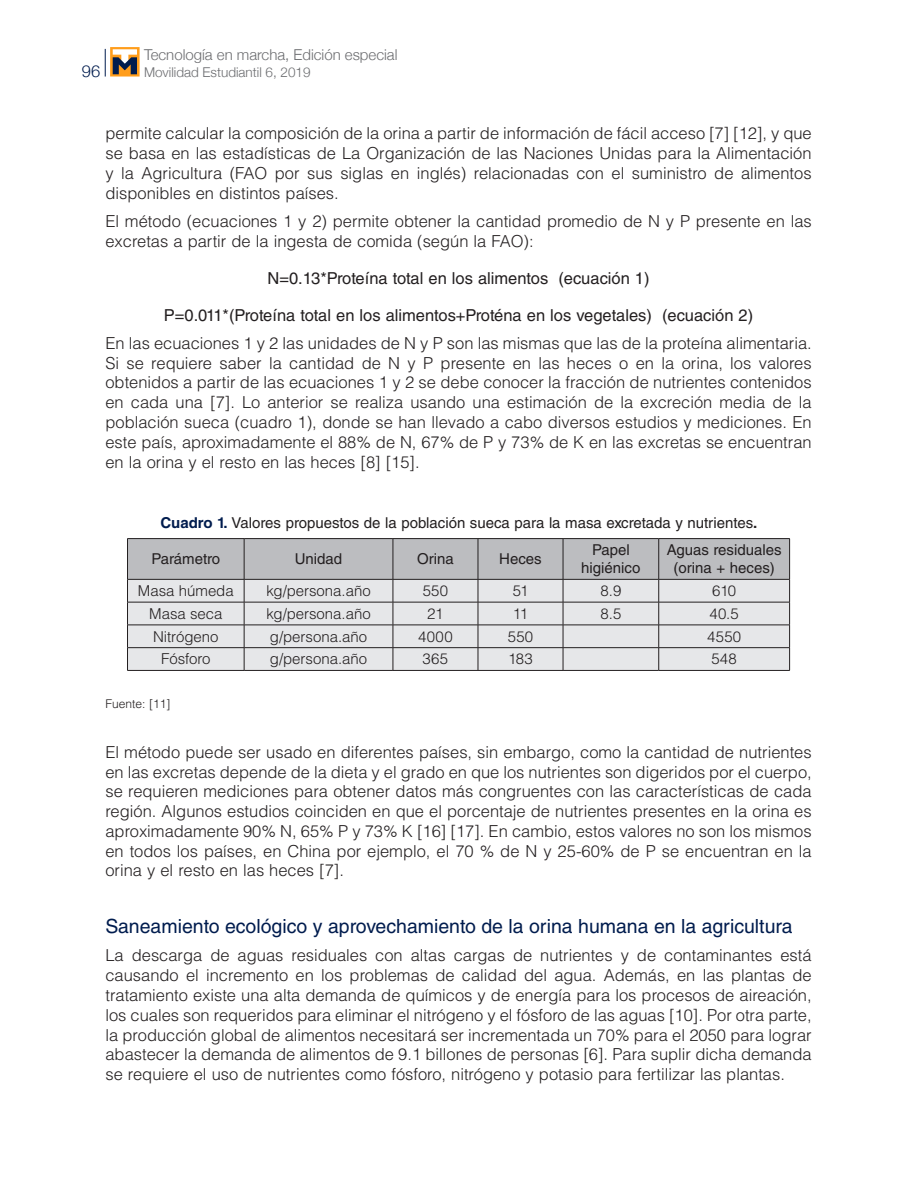
<style>
.page{position:relative;width:918px;height:1188px;background:#fff}
.page>*{position:absolute;margin:0;border:0;box-sizing:border-box;transform-origin:0 0}
._7subtitulo{font:19.5px "Helvetica LT Std";color:#001c4e}
._6texto{font:300 16.5px/19.8px "Helvetica LT Std";color:#231f20;text-align:justify}
._13formulas{font:16.5px "Helvetica LT Std";color:#231f20}
.t1{font:300 16.5px "Helvetica Neue";color:#001c4e}
.Textos_tablas{font:300 15px "Helvetica LT Std";color:#231f20}
._9tituloscuadros1{font:15px "Helvetica LT Std";color:#231f20}
.Titulos_celda_superi{font:15px/18px "Helvetica LT Std";color:#231f20;text-align:center}
.t2{font:300 15px "Helvetica Neue";color:#6c6d70}
.t3{font:300 13.5px "Helvetica Neue";color:#6c6d70}
.figuras_fuentes{font:300 12px "Helvetica LT Std";color:#231f20}
.s1{font-weight:700;color:#001c4e}
.s2{font-weight:700}
</style>
<div class="page">
<svg style="left:105px;top:49px;width:1px;height:28px"></svg>
<svg style="left:110px;top:47px;width:30px;height:30px"></svg>
<svg style="left:113px;top:49px;width:24px;height:25px"></svg>
<svg style="left:127px;top:539px;width:663px;height:131px;background:#d2d3d5"></svg>
<hr style="left:127px;top:670px;width:117px;height:1px;background:#231f20">
<hr style="left:244px;top:670px;width:149px;height:1px;background:#231f20">
<hr style="left:393px;top:670px;width:85px;height:1px;background:#231f20">
<hr style="left:478px;top:670px;width:85px;height:1px;background:#231f20">
<hr style="left:563px;top:670px;width:96px;height:1px;background:#231f20">
<hr style="left:659px;top:670px;width:131px;height:1px;background:#231f20">
<hr style="left:127px;top:538px;width:117px;height:1px;background:#231f20">
<hr style="left:127px;top:539px;width:1px;height:40px;background:#231f20">
<hr style="left:244px;top:538px;width:149px;height:1px;background:#231f20">
<hr style="left:393px;top:538px;width:85px;height:1px;background:#231f20">
<hr style="left:478px;top:538px;width:85px;height:1px;background:#231f20">
<hr style="left:563px;top:538px;width:96px;height:1px;background:#231f20">
<hr style="left:659px;top:538px;width:131px;height:1px;background:#231f20">
<hr style="left:789px;top:539px;width:1px;height:40px;background:#231f20">
<hr style="left:127px;top:579px;width:117px;height:1px;background:#231f20">
<hr style="left:244px;top:579px;width:149px;height:1px;background:#231f20">
<hr style="left:393px;top:579px;width:85px;height:1px;background:#231f20">
<hr style="left:478px;top:579px;width:85px;height:1px;background:#231f20">
<hr style="left:563px;top:579px;width:96px;height:1px;background:#231f20">
<hr style="left:659px;top:579px;width:131px;height:1px;background:#231f20">
<p class="t2" style="left:144px;top:43px;width:255px">Tecnología en marcha, Edición especial</p>
<p class="t1" style="left:82px;top:57px;width:20px">96</p>
<p class="t3" style="left:144px;top:61px;width:168px">Movilidad Estudiantil 6, 2019</p>
<p class="_6texto" style="left:105px;top:123px;width:708px">permite calcular la composición de la orina a partir de información de fácil acceso [7] [12], y que se basa en las estadísticas de La Organización de las Naciones Unidas para la Alimentación y la Agricultura (FAO por sus siglas en inglés) relacionadas con el suministro de alimentos disponibles en distintos países.</p>
<p class="_6texto" style="left:105px;top:211px;width:708px">El método (ecuaciones 1 y 2) permite obtener la cantidad promedio de N y P presente en las excretas a partir de la ingesta de comida (según la FAO):</p>
<p class="_13formulas" style="left:267px;top:268px;width:384px">N=0.13*Proteína total en los alimentos (ecuación 1)</p>
<p class="_13formulas" style="left:164px;top:305px;width:591px">P=0.011*(Proteína total en los alimentos+Proténa en los vegetales) (ecuación 2)</p>
<p class="_6texto" style="left:105px;top:333px;width:708px">En las ecuaciones 1 y 2 las unidades de N y P son las mismas que las de la proteína alimentaria.<br>Si se requiere saber la cantidad de N y P presente en las heces o en la orina, los valores obtenidos a partir de las ecuaciones 1 y 2 se debe conocer la fracción de nutrientes contenidos en cada una [7]. Lo anterior se realiza usando una estimación de la excreción media de la población sueca (cuadro 1), donde se han llevado a cabo diversos estudios y mediciones. En este país, aproximadamente el 88% de N, 67% de P y 73% de K en las excretas se encuentran en la orina y el resto en las heces [8] [15].</p>
<p class="_9tituloscuadros1" style="left:160px;top:514px;width:598px"><span class="s1">Cuadro 1.</span> Valores propuestos de la población sueca para la masa excretada y nutrientes<span class="s2">.</span></p>
<p class="Titulos_celda_superi" style="left:151px;top:550px;width:70px">Parámetro</p>
<p class="Titulos_celda_superi" style="left:295px;top:550px;width:49px">Unidad</p>
<p class="Titulos_celda_superi" style="left:417px;top:550px;width:38px">Orina</p>
<p class="Titulos_celda_superi" style="left:499px;top:550px;width:44px">Heces</p>
<p class="Titulos_celda_superi" style="left:581px;top:541px;width:61px">Papel higiénico</p>
<p class="Titulos_celda_superi" style="left:667px;top:541px;width:116px">Aguas residuales (orina + heces)</p>
<p class="Textos_tablas" style="left:138px;top:581px;width:97px">Masa húmeda</p>
<p class="Textos_tablas" style="left:266px;top:581px;width:106px">kg/persona.año</p>
<p class="Textos_tablas" style="left:423px;top:581px;width:27px">550</p>
<p class="Textos_tablas" style="left:513px;top:581px;width:17px">51</p>
<p class="Textos_tablas" style="left:600px;top:581px;width:22px">8.9</p>
<p class="Textos_tablas" style="left:712px;top:581px;width:26px">610</p>
<p class="Textos_tablas" style="left:149px;top:604px;width:75px">Masa seca</p>
<p class="Textos_tablas" style="left:266px;top:604px;width:106px">kg/persona.año</p>
<p class="Textos_tablas" style="left:427px;top:604px;width:18px">21</p>
<p class="Textos_tablas" style="left:513px;top:604px;width:17px">11</p>
<p class="Textos_tablas" style="left:600px;top:604px;width:23px">8.5</p>
<p class="Textos_tablas" style="left:709px;top:604px;width:31px">40.5</p>
<p class="Textos_tablas" style="left:153px;top:627px;width:67px">Nitrógeno</p>
<p class="Textos_tablas" style="left:270px;top:627px;width:99px">g/persona.año</p>
<p class="Textos_tablas" style="left:418px;top:627px;width:36px">4000</p>
<p class="Textos_tablas" style="left:508px;top:627px;width:27px">550</p>
<p class="Textos_tablas" style="left:707px;top:627px;width:36px">4550</p>
<p class="Textos_tablas" style="left:161px;top:650px;width:51px">Fósforo</p>
<p class="Textos_tablas" style="left:270px;top:650px;width:99px">g/persona.año</p>
<p class="Textos_tablas" style="left:423px;top:650px;width:27px">365</p>
<p class="Textos_tablas" style="left:508px;top:650px;width:26px">183</p>
<p class="Textos_tablas" style="left:711px;top:650px;width:27px">548</p>
<p class="figuras_fuentes" style="left:105px;top:696px;width:67px">Fuente: [11]</p>
<p class="_6texto" style="left:105px;top:742px;width:708px">El método puede ser usado en diferentes países, sin embargo, como la cantidad de nutrientes en las excretas depende de la dieta y el grado en que los nutrientes son digeridos por el cuerpo, se requieren mediciones para obtener datos más congruentes con las características de cada región. Algunos estudios coinciden en que el porcentaje de nutrientes presentes en la orina es aproximadamente 90% N, 65% P y 73% K [16] [17]. En cambio, estos valores no son los mismos en todos los países, en China por ejemplo, el 70 % de N y 25-60% de P se encuentran en la orina y el resto en las heces [7].</p>
<p class="_7subtitulo" style="left:105px;top:915px;width:689px">Saneamiento ecológico y aprovechamiento de la orina humana en la agricultura</p>
<p class="_6texto" style="left:105px;top:945px;width:708px">La descarga de aguas residuales con altas cargas de nutrientes y de contaminantes está causando el incremento en los problemas de calidad del agua. Además, en las plantas de tratamiento existe una alta demanda de químicos y de energía para los procesos de aireación, los cuales son requeridos para eliminar el nitrógeno y el fósforo de las aguas [10]. Por otra parte, la producción global de alimentos necesitará ser incrementada un 70% para el 2050 para lograr abastecer la demanda de alimentos de 9.1 billones de personas [6]. Para suplir dicha demanda se requiere el uso de nutrientes como fósforo, nitrógeno y potasio para fertilizar las plantas.</p>
</div>
